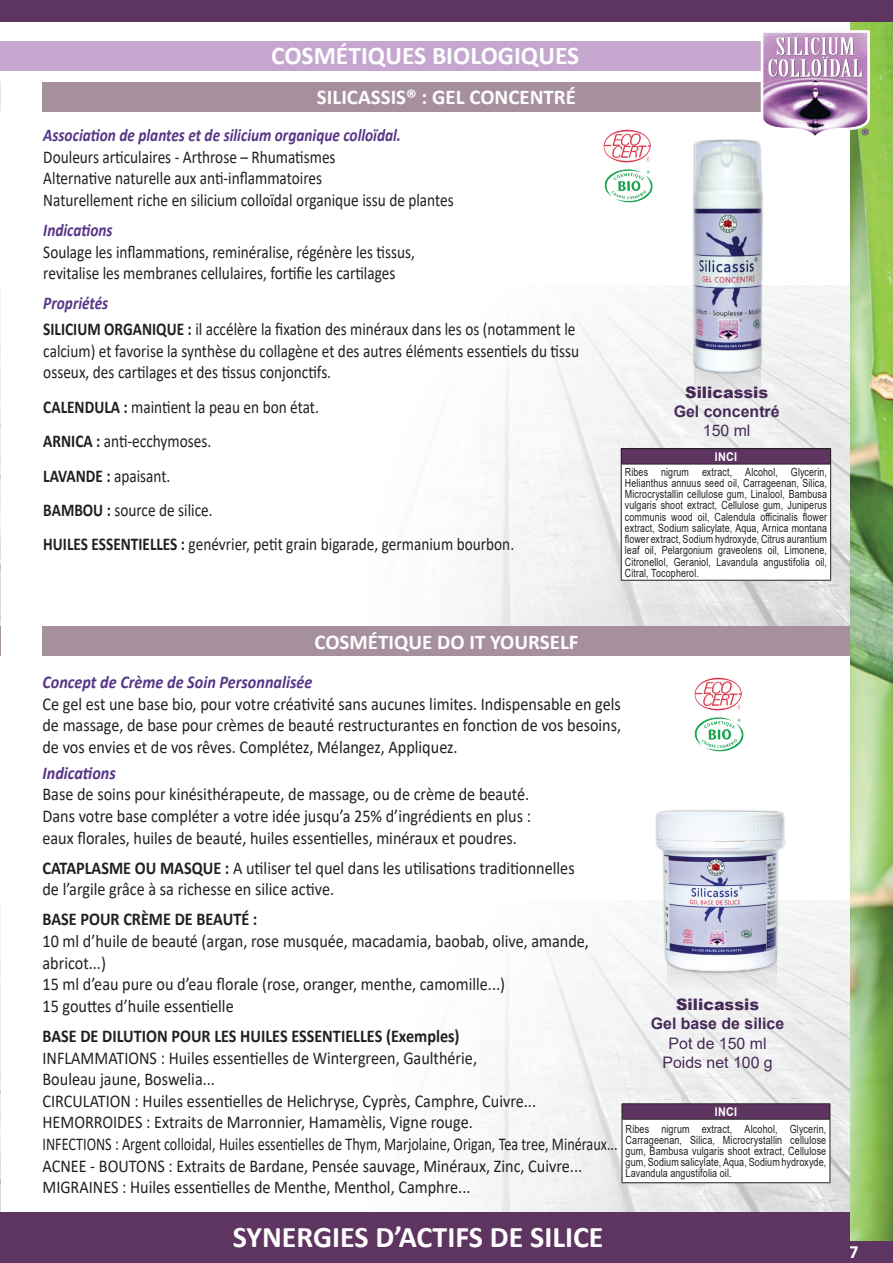
<style>
.page{position:relative;width:893px;height:1263px;background:#fff}
.page>*{position:absolute;margin:0;border:0;box-sizing:border-box;transform-origin:0 0}
.t1{font:700 30px "Calibri";color:#fff}
.t2{font:700 25.5px "Calibri";color:#fff}
.t3{font:700 21px "Calibri";color:#fff}
.t4{font:700 18.6px "Calibri";color:#fff}
.t5{font:18px/21.6px "Calibri";color:#231f20;scale:.9 1}
.t6{font:18px/21.6px "Calibri";color:#231f20;scale:.85 1}
.t7{font:700 18px "Calibri";color:#231f20;scale:.9 1}
.t8{font:italic 700 18px "Calibri";color:#573587;scale:.85 1}
.t9{font:italic 700 18px "Calibri";color:#573587;scale:.9 1}
.t10{font:18px "Calibri";color:#573587}
.t11{font:700 15.9px "Arial";color:#462a58}
.t12{font:15.9px/19px "Arial";color:#462a58;text-align:center}
.t13{font:900 15.9px "Arial";color:#462a58}
.t14{font:700 12px "Arial";letter-spacing:.015em;color:#fff;scale:.9 1}
.t15{font:11.25px/11.2px "Arial";letter-spacing:.01em;color:#231f20;text-align:justify;scale:.79 1}
.t16{font:11.25px/10.9px "Arial";letter-spacing:.01em;color:#231f20;text-align:justify;scale:.8 1}
.s1{font-weight:700;font-style:italic;color:#573587}
.s2{font-weight:700}
</style>
<div class="page">
<img style="left:0;top:285px;width:1px;height:341px">
<img style="left:0;top:997px;width:1px;height:216px">
<img style="left:432px;top:285px;width:418px;height:341px">
<img style="left:156px;top:900px;width:694px;height:342px">
<hr style="left:0;top:626px;width:1px;height:30px;background:#a6909d">
<img style="left:850px;top:21px;width:43px;height:1221px">
<div style="left:694px;top:362px;width:66px;height:40px;background:#e6e6e7"></div>
<img style="left:647px;top:139px;width:157px;height:238px">
<div style="left:43px;top:82px;width:807px;height:30px;background:#a6909d"></div>
<div style="left:667px;top:951px;width:109px;height:40px;background:#ebebeb"></div>
<img style="left:643px;top:810px;width:161px;height:167px">
<div style="left:0;top:41px;width:850px;height:30px;background:#c5a6ce"></div>
<img style="left:603px;top:129px;width:50px;height:75px">
<img style="left:694px;top:677px;width:50px;height:75px">
<div style="left:0;top:1242px;width:891px;height:21px;background:#5e3561"></div>
<div style="left:0;top:0;width:891px;height:21px;background:#5e3561"></div>
<div style="left:621px;top:449px;width:210px;height:15px;background:#5e3561"></div>
<div style="left:621px;top:464px;width:210px;height:116px;background:#fff"></div>
<hr style="left:621px;top:448px;width:210px;height:1px;background:#231f20">
<hr style="left:621px;top:464px;width:209px;height:1px;background:#231f20">
<hr style="left:621px;top:580px;width:210px;height:1px;background:#231f20">
<svg style="left:621px;top:449px;width:1px;height:15px"></svg>
<svg style="left:830px;top:449px;width:1px;height:15px"></svg>
<hr style="left:621px;top:464px;width:1px;height:116px;background:#231f20">
<hr style="left:830px;top:464px;width:1px;height:116px;background:#231f20">
<div style="left:622px;top:1104px;width:208px;height:15px;background:#5e3561"></div>
<div style="left:622px;top:1119px;width:208px;height:64px;background:#fff"></div>
<hr style="left:622px;top:1103px;width:208px;height:1px;background:#231f20">
<hr style="left:622px;top:1119px;width:208px;height:1px;background:#231f20">
<hr style="left:622px;top:1182px;width:208px;height:1px;background:#231f20">
<svg style="left:622px;top:1104px;width:1px;height:15px"></svg>
<svg style="left:830px;top:1104px;width:1px;height:15px"></svg>
<hr style="left:622px;top:1119px;width:1px;height:63px;background:#231f20">
<hr style="left:830px;top:1119px;width:1px;height:63px;background:#231f20">
<div style="left:43px;top:626px;width:807px;height:30px;background:#a6909d"></div>
<div style="left:0;top:1213px;width:849px;height:50px;background:#5e3561"></div>
<svg style="left:761px;top:30px;width:109px;height:109px"></svg>
<h2 class="t2" style="left:271px;top:38px;width:310px">COSMÉTIQUES BIOLOGIQUES</h2>
<p class="t3" style="left:317px;top:82px;width:261px">SILICASSIS® : GEL CONCENTRÉ</p>
<p class="t8" style="left:43px;top:122px;width:422px">Association de plantes et de silicium organique colloïdal.</p>
<p class="t6" style="left:43px;top:146px;width:484px">Douleurs articulaires - Arthrose – Rhumatismes<br>Alternative naturelle aux anti-inflammatoires<br>Naturellement riche en silicium colloïdal organique issu de plantes</p>
<p class="t8" style="left:43px;top:217px;width:83px">Indications</p>
<p class="t6" style="left:43px;top:240px;width:439px">Soulage les inflammations, reminéralise, régénère les tissus, revitalise les membranes cellulaires, fortifie les cartilages</p>
<p class="t6" style="left:43px;top:290px;width:628px;line-height:25.8px"><span class="s1">Propriétés<br></span><span class="s2">SILICIUM ORGANIQUE :</span> il accélère la fixation des minéraux dans les os (notamment le</p>
<p class="t6" style="left:43px;top:340px;width:632px">calcium) et favorise la synthèse du collagène et des autres éléments essentiels du tissu osseux, des cartilages et des tissus conjonctifs.</p>
<p class="t6" style="left:43px;top:389px;width:555px;line-height:34.3px"><span class="s2">CALENDULA :</span> maintient la peau en bon état.<br><span class="s2">ARNICA :</span> anti-ecchymoses.<br><span class="s2">LAVANDE :</span> apaisant.<br><span class="s2">BAMBOU :</span> source de silice.<br><span class="s2">HUILES ESSENTIELLES :</span> genévrier, petit grain bigarade, germanium bourbon.</p>
<p class="t3" style="left:314px;top:627px;width:266px">COSMÉTIQUE DO IT YOURSELF</p>
<p class="t13" style="left:685px;top:381px;width:84px">Silicassis</p>
<p class="t11" style="left:674px;top:400px;width:107px">Gel concentré</p>
<p class="t12" style="left:703px;top:421px;width:49px">150 ml</p>
<p class="t14" style="left:715px;top:448px;width:26px">INCI</p>
<p class="t15" style="left:625px;top:466px;width:257px">Ribes nigrum extract, Alcohol, Glycerin, Helianthus annuus seed oil, Carrageenan, Silica, Microcrystallin cellulose gum, Linalool, Bambusa vulgaris shoot extract, Cellulose gum, Juniperus communis wood oil, Calendula officinalis flower extract, Sodium salicylate, Aqua, Arnica montana flower extract, Sodium hydroxyde, Citrus aurantium leaf oil, Pelargonium graveolens oil, Limonene, Citronellol, Geraniol, Lavandula angustifolia oil, Citral, Tocopherol.</p>
<p class="t9" style="left:42px;top:669px;width:301px">Concept de Crème de Soin Personnalisée</p>
<p class="t5" style="left:42px;top:692px;width:644px;text-align:justify">Ce gel est une base bio, pour votre créativité sans aucunes limites. Indispensable en gels de massage, de base pour crèmes de beauté restructurantes en fonction de vos besoins, de vos envies et de vos rêves. Complétez, Mélangez, Appliquez.</p>
<p class="t9" style="left:42px;top:760px;width:83px">Indications</p>
<p class="t5" style="left:42px;top:783px;width:544px;text-align:justify">Base de soins pour kinésithérapeute, de massage, ou de crème de beauté.<br>Dans votre base compléter a votre idée jusqu’a 25% d’ingrédients en plus : eaux florales, huiles de beauté, huiles essentielles, minéraux et poudres.</p>
<p class="t5" style="left:42px;top:856px;width:593px"><span class="s2">CATAPLASME OU MASQUE :</span> A utiliser tel quel dans les utilisations traditionnelles de l’argile grâce à sa richesse en silice active.</p>
<p class="t7" style="left:42px;top:907px;width:240px">BASE POUR CRÈME DE BEAUTÉ :</p>
<p class="t5" style="left:42px;top:930px;width:609px">10 ml d’huile de beauté (argan, rose musquée, macadamia, baobab, olive, amande, abricot...)<br>15 ml d’eau pure ou d’eau florale (rose, oranger, menthe, camomille...)<br>15 gouttes d’huile essentielle</p>
<p class="t7" style="left:42px;top:1023px;width:465px">BASE DE DILUTION POUR LES HUILES ESSENTIELLES (Exemples)</p>
<p class="t5" style="left:42px;top:1046px;width:641px">INFLAMMATIONS : Huiles essentielles de Wintergreen, Gaulthérie,<br>Bouleau jaune, Boswelia...<br>CIRCULATION : Huiles essentielles de Helichryse, Cyprès, Camphre, Cuivre...<br>HEMORROIDES : Extraits de Marronnier, Hamamèlis, Vigne rouge.<br>INFECTIONS : Argent colloidal, Huiles essentielles de Thym, Marjolaine, Origan, Tea tree, Minéraux...<br>ACNEE - BOUTONS : Extraits de Bardane, Pensée sauvage, Minéraux, Zinc, Cuivre...<br>MIGRAINES : Huiles essentielles de Menthe, Menthol, Camphre...</p>
<p class="t13" style="left:676px;top:993px;width:84px">Silicassis</p>
<p class="t11" style="left:651px;top:1013px;width:135px">Gel base de silice</p>
<p class="t12" style="left:662px;top:1033px;width:112px">Pot de 150 ml<br>Poids net 100 g</p>
<p class="t14" style="left:715px;top:1103px;width:26px">INCI</p>
<p class="t16" style="left:626px;top:1124px;width:252px">Ribes nigrum extract, Alcohol, Glycerin, Carrageenan, Silica, Microcrystallin cellulose gum, Bambusa vulgaris shoot extract, Cellulose gum, Sodium salicylate, Aqua, Sodium hydroxyde, Lavandula angustifolia oil.</p>
<h1 class="t1" style="left:233px;top:1216px;width:372px">SYNERGIES D’ACTIFS DE SILICE</h1>
<p class="t10" style="left:861px;top:123px;width:11px">®</p>
<p class="t4" style="left:849px;top:1239px;width:11px">7</p>
<p class="t4" style="left:855px;top:1239px;width:11px">7</p>
</div>
